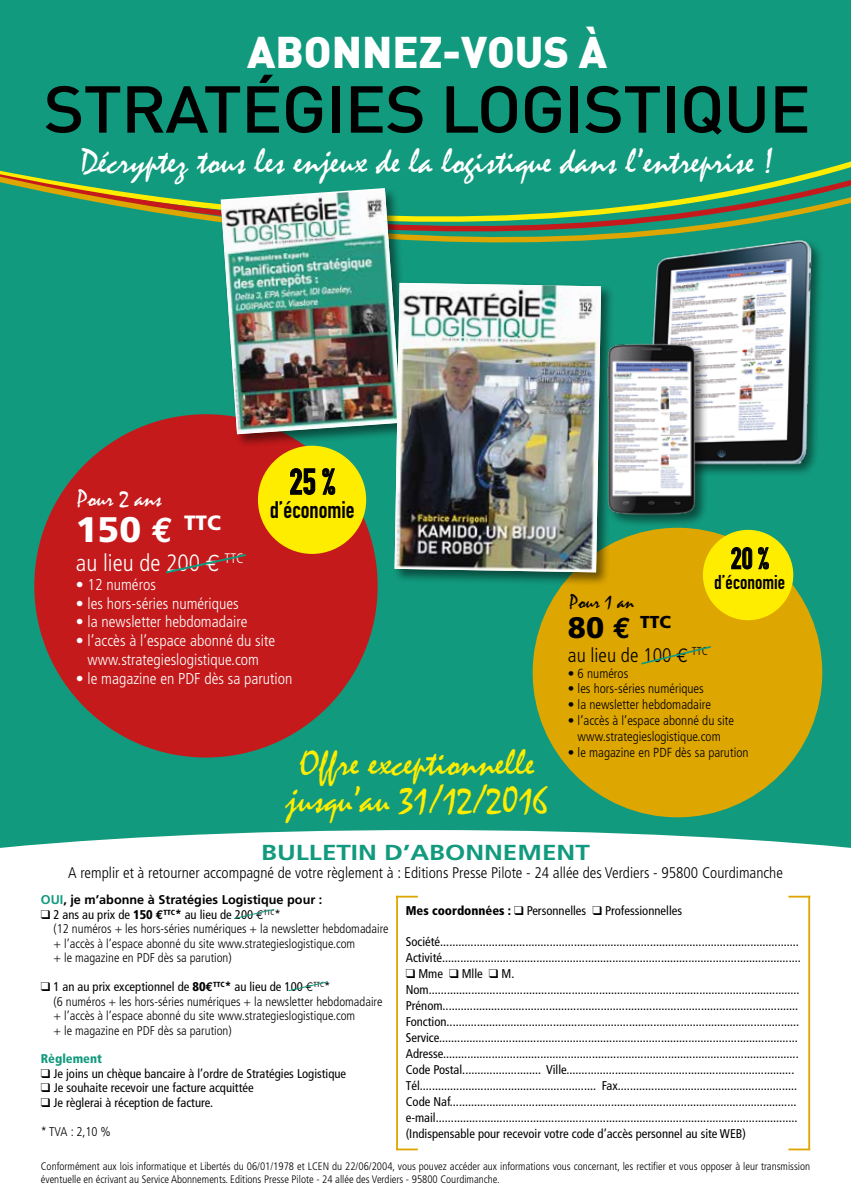
<style>
.page{position:relative;width:851px;height:1204px;background:#fff}
.page>*{position:absolute;margin:0;border:0;box-sizing:border-box;transform-origin:0 0}
.t1{font:500 65.1px "DIN";letter-spacing:-.02em;color:#000;scale:1.07 1}
.t2{font:900 43.35px "DIN";color:#fff}
.t3{font:37.65px/37.7px "Mistral";color:#ffed00;text-align:center}
.t4{font:36.15px "Mistral";color:#fff}
.t5{font:900 35.55px "Frutiger";color:#fff}
.t6{font:35.55px "DIN Engschrift";color:#000}
.t7{font:29.55px "DIN Engschrift";color:#000}
.t8{font:300 condensed 23.7px "Frutiger";color:#fff}
.t9{font:23.7px "DIN Engschrift";color:#000}
.t10{font:23.7px "Mistral";color:#fff}
.t11{font:700 21.75px "Frutiger";color:#129a7e;scale:1.2 1}
.t12{font:300 condensed 19.8px "Frutiger";color:#000}
.t13{font:19.8px "DIN Engschrift";color:#000}
.t14{font:19.8px "Mistral";color:#000}
.t15{font:900 17.25px "Frutiger";color:#000}
.t16{font:300 condensed 15.75px/18.9px "Frutiger";color:#fff;text-align:center}
.t17{font:300 condensed 15.3px "Frutiger";color:#000}
.t18{font:300 condensed 13.2px/15.8px "Frutiger";color:#000;text-align:center}
.t19{font:condensed 12.6px/15.9px "Frutiger";color:#000}
.t20{font:300 condensed 12.6px/14.4px "Frutiger";color:#000}
.t21{font:700 12.6px "Frutiger";color:#000}
.t22{font:900 condensed 12.6px "Frutiger";color:#129a7e}
.t23{font:300 condensed 10.8px/13px "Frutiger";color:#000}
.s1{font-family:"Euro Mono";font-weight:700}
.s2{font-family:"Euro Mono";font-weight:400;font-stretch:normal}
.s3{font-size:29.55px}
.s4{font-family:"Euro Mono";font-weight:700;font-size:29.55px}
.s5{color:#129a7e}
.s6{font-weight:400}
.s7{font-weight:900}
.s8{font-family:"Euro Mono";font-weight:700;font-stretch:normal}
</style>
<div class="page">
<div style="left:0;top:0;width:850px;height:897px;background:#129a7e"></div>
<div style="left:532px;top:527px;width:290px;height:290px;background:#dea600;border-radius:50%"></div>
<div style="left:702px;top:530px;width:91px;height:90px;background:#ffed00;border-radius:50%"></div>
<svg style="left:731px;top:547px;width:38px;height:23px"></svg>
<svg style="left:641px;top:646px;width:70px;height:19px"></svg>
<svg style="left:0;top:161px;width:850px;height:82px"></svg>
<svg style="left:0;top:830px;width:850px;height:154px"></svg>
<hr style="left:396px;top:895px;width:2px;height:254px;background:#dea600">
<hr style="left:396px;top:895px;width:22px;height:2px;background:#dea600">
<hr style="left:396px;top:1148px;width:22px;height:2px;background:#dea600">
<hr style="left:808px;top:895px;width:2px;height:254px;background:#dea600">
<hr style="left:788px;top:895px;width:22px;height:2px;background:#dea600">
<hr style="left:788px;top:1148px;width:22px;height:2px;background:#dea600">
<svg style="left:233px;top:908px;width:42px;height:11px"></svg>
<svg style="left:287px;top:980px;width:41px;height:11px"></svg>
<svg style="left:259px;top:74px;width:14px;height:9px"></svg>
<div style="left:34px;top:414px;width:343px;height:343px;background:#c51a1b;border-radius:50%"></div>
<svg style="left:166px;top:554px;width:80px;height:20px"></svg>
<div style="left:258px;top:445px;width:108px;height:109px;background:#ffed00;border-radius:50%"></div>
<svg style="left:290px;top:468px;width:46px;height:27px"></svg>
<div style="left:219px;top:186px;width:196px;height:262px;background:#000;opacity:.5"></div>
<img style="left:221px;top:190px;width:180px;height:244px">
<div style="left:392px;top:280px;width:223px;height:306px;background:#000;opacity:.5"></div>
<img style="left:394px;top:283px;width:207px;height:289px">
<img style="left:563px;top:193px;width:287px;height:341px">
<img style="left:591px;top:325px;width:118px;height:207px">
<h2 class="t2" style="left:247px;top:23px;width:361px">ABONNEZ-VOUS À</h2>
<h1 class="t1" style="left:44px;top:67px;width:718px">STRATEGIES LOGISTIQUE</h1>
<h3 class="t4" style="left:81px;top:141px;width:694px">Décryptez tous les enjeux de la logistique dans l’entreprise !</h3>
<h3 class="t6" style="left:289px;top:461px;width:47px">25 %</h3>
<h3 class="t9" style="left:270px;top:495px;width:86px">d’économie</h3>
<h3 class="t10" style="left:77px;top:485px;width:86px">Pour 2 ans</h3>
<h3 class="t5" style="left:76px;top:508px;width:146px">150 <span class="s1">€</span> <sup>TTC</sup></h3>
<h3 class="t8" style="left:76px;top:549px;width:169px">au lieu de 200 <span class="s2">€</span> <sup>TTC</sup></h3>
<p class="t16" style="left:76px;top:575px;width:81px">• 12 numéros</p>
<p class="t16" style="left:76px;top:593px;width:164px">• les hors-séries numériques</p>
<p class="t16" style="left:76px;top:612px;width:173px">• la newsletter hebdomadaire</p>
<p class="t16" style="left:76px;top:631px;width:201px">• l’accès à l’espace abonné du site www.strategieslogistique.com</p>
<p class="t16" style="left:76px;top:669px;width:218px">• le magazine en PDF dès sa parution</p>
<h3 class="t3" style="left:286px;top:745px;width:263px">Offre exceptionnelle jusqu’au 31/12/2016</h3>
<h3 class="t14" style="left:569px;top:591px;width:66px">Pour 1 an</h3>
<h3 class="t7" style="left:730px;top:541px;width:39px">20 %</h3>
<h3 class="t13" style="left:714px;top:570px;width:72px">d’économie</h3>
<h3 class="t15" style="left:568px;top:611px;width:104px"><span class="s3">80</span> <span class="s4">€</span> TTC</h3>
<h3 class="t12" style="left:568px;top:643px;width:141px">au lieu de 100 <span class="s2">€</span> <sup>TTC</sup></h3>
<p class="t18" style="left:568px;top:665px;width:62px">• 6 numéros</p>
<p class="t18" style="left:568px;top:681px;width:137px">• les hors-séries numériques</p>
<p class="t18" style="left:568px;top:697px;width:145px">• la newsletter hebdomadaire</p>
<p class="t18" style="left:568px;top:712px;width:168px">• l’accès à l’espace abonné du site www.strategieslogistique.com</p>
<p class="t18" style="left:568px;top:744px;width:182px">• le magazine en PDF dès sa parution</p>
<h3 class="t11" style="left:261px;top:839px;width:275px">BULLETIN D’ABONNEMENT</h3>
<p class="t17" style="left:68px;top:864px;width:716px">A remplir et à retourner accompagné de votre règlement à : Editions Presse Pilote - 24 allée des Verdiers - 95800 Courdimanche</p>
<p class="t21" style="left:41px;top:892px;width:283px"><span class="s5">OUI</span>, je m’abonne à Stratégies Logistique pour :</p>
<p class="t20" style="left:53px;top:907px;width:336px;text-indent:-13px">❑ <span class="s6">2 ans au prix de</span> <span class="s7">150</span> <span class="s8">€</span><sup>TTC</sup><span class="s7">*</span> <span class="s6">au lieu de 200</span> <span class="s2">€</span><sup>TTC</sup><span class="s6">*<br></span>(12 numéros + les hors-séries numériques + la newsletter hebdomadaire + l’accès à l’espace abonné du site www.strategieslogistique.com<br>+ le magazine en PDF dès sa parution)</p>
<p class="t20" style="left:53px;top:979px;width:330px;text-indent:-13px">❑ <span class="s6">1 an au prix exceptionnel de</span> <span class="s7">80</span><span class="s8">€</span><sup>TTC</sup><span class="s7">*</span> <span class="s6">au lieu de 100</span> <span class="s2">€</span><sup>TTC</sup><span class="s6">*<br></span>(6 numéros + les hors-séries numériques + la newsletter hebdomadaire + l’accès à l’espace abonné du site www.strategieslogistique.com<br>+ le magazine en PDF dès sa parution)</p>
<p class="t22" style="left:41px;top:1051px;width:63px">Règlement</p>
<p class="t19" style="left:41px;top:1065px;width:307px">❑ Je joins un chèque bancaire à l’ordre de Stratégies Logistique</p>
<p class="t19" style="left:41px;top:1080px;width:214px">❑ Je souhaite recevoir une facture acquittée</p>
<p class="t19" style="left:41px;top:1094px;width:174px">❑ Je règlerai à réception de facture.</p>
<p class="t20" style="left:41px;top:1124px;width:72px">* TVA : 2,10 %</p>
<p class="t19" style="left:405px;top:902px;width:278px"><span class="s7">Mes coordonnées :</span> ❑ Personnelles ❑ Professionnelles</p>
<p class="t19" style="left:405px;top:934px;width:396px">Société......................................................................................................................<br>Activité......................................................................................................................</p>
<p class="t19" style="left:405px;top:966px;width:395px">❑ Mme ❑ Mlle ❑ M.<br>Nom..........................................................................................................................<br>Prénom.....................................................................................................................<br>Fonction....................................................................................................................<br>Service......................................................................................................................<br>Adresse.....................................................................................................................<br>Code Postal.......................... Ville...........................................................................<br>Tél.......................................................... Fax...........................................................<br>Code Naf.................................................................................................................. e-mail....................................................................................................................... (Indispensable pour recevoir votre code d’accès personnel au site WEB)</p>
<p class="t23" style="left:41px;top:1159px;width:770px">Conformément aux lois informatique et Libertés du 06/01/1978 et LCEN du 22/06/2004, vous pouvez accéder aux informations vous concernant, les rectifier et vous opposer à leur transmission éventuelle en écrivant au Service Abonnements. Editions Presse Pilote - 24 allée des Verdiers - 95800 Courdimanche.</p>
</div>
